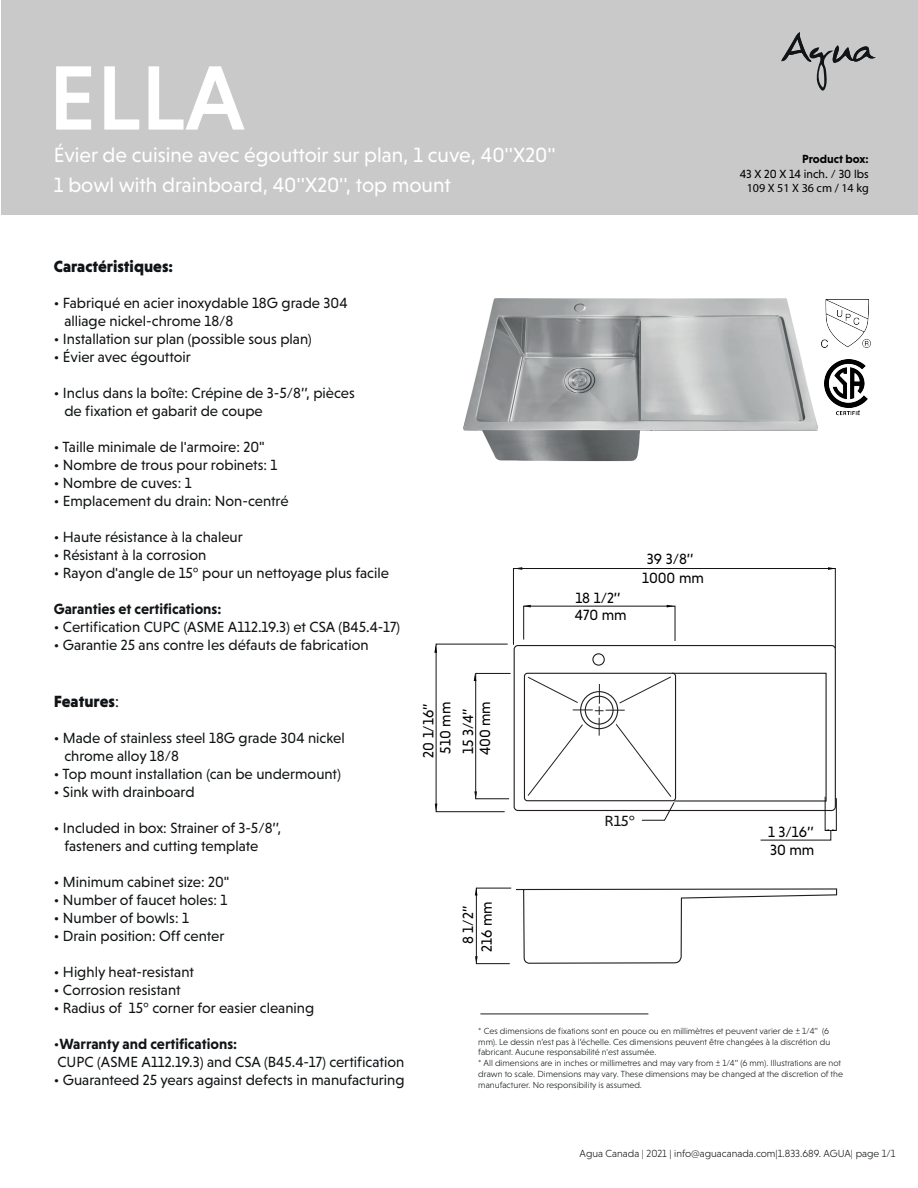
<style>
.page{position:relative;width:918px;height:1188px;background:#fff}
.page>*{position:absolute;margin:0;border:0;box-sizing:border-box;transform-origin:0 0}
.t1{font:500 93px "Niveau Grotesk";color:#fff}
.t2{font:21px/29.4px "Niveau Grotesk";color:#fff}
.t3{font:900 16.5px "Niveau Grotesk";color:#111416}
.t4{font:15px/18px "Niveau Grotesk";color:#111416}
.t5{font:15px/17.1px "Niveau Grotesk";color:#000001}
.t6{font:700 15px "Niveau Grotesk";color:#111416}
.t7{font:15px "Niveau Grotesk";color:#111416;scale:1.07 1}
.t8{font:12.15px "Myriad Pro";color:#000001}
.t9{font:12px "Niveau Grotesk";color:#000001}
.t10{font:700 12px "Niveau Grotesk";color:#000001}
.t11{font:300 10.5px "Niveau Grotesk";color:#111416}
.t12{font:300 9px/10.8px "Niveau Grotesk";color:#111416}
.s1{font-weight:400}
.s2{font-weight:700}
</style>
<div class="page">
<img style="left:463px;top:298px;width:367px;height:164px">
<div style="left:1px;top:0;width:917px;height:215px;background:#c9c9c9"></div>
<svg style="left:781px;top:32px;width:95px;height:59px"></svg>
<svg style="left:515px;top:888px;width:323px;height:127px"></svg>
<svg style="left:475px;top:888px;width:37px;height:76px"></svg>
<svg style="left:434px;top:567px;width:403px;height:273px"></svg>
<hr style="left:480px;top:1014px;width:168px;height:1px;background:#231f20">
<img style="left:821px;top:300px;width:50px;height:48px">
<img style="left:824px;top:360px;width:43px;height:58px">
<h1 class="t1" style="left:49px;top:45px;width:198px">ELLA</h1>
<h2 class="t2" style="left:54px;top:140px;width:504px">Évier de cuisine avec égouttoir sur plan, 1 cuve, 40''X20''<br>1 bowl with drainboard, 40''X20'', top mount</h2>
<p class="t3" style="left:54px;top:256px;width:121px">Caractéristiques:</p>
<p class="t4" style="left:64px;top:293px;width:285px;text-indent:-11px">• Fabriqué en acier inoxydable 18G grade 304 alliage nickel-chrome 18/8</p>
<p class="t4" style="left:54px;top:329px;width:259px">• Installation sur plan (possible sous plan)</p>
<p class="t4" style="left:54px;top:347px;width:139px">• Évier avec égouttoir</p>
<p class="t4" style="left:64px;top:383px;width:292px;text-indent:-11px">• Inclus dans la boîte: Crépine de 3-5/8’’, pièces de fixation et gabarit de coupe</p>
<p class="t4" style="left:54px;top:437px;width:212px">• Taille minimale de l'armoire: 20"</p>
<p class="t4" style="left:54px;top:455px;width:225px">• Nombre de trous pour robinets: 1</p>
<p class="t4" style="left:54px;top:473px;width:139px">• Nombre de cuves: 1</p>
<p class="t4" style="left:54px;top:491px;width:236px">• Emplacement du drain: Non-centré</p>
<p class="t4" style="left:54px;top:527px;width:191px">• Haute résistance à la chaleur</p>
<p class="t4" style="left:54px;top:545px;width:154px">• Résistant à la corrosion</p>
<p class="t4" style="left:54px;top:563px;width:337px">• Rayon d'angle de 15° pour un nettoyage plus facile</p>
<p class="t6" style="left:54px;top:600px;width:169px">Garanties et certifications:</p>
<p class="t4" style="left:54px;top:617px;width:348px">• Certification CUPC (ASME A112.19.3) et CSA (B45.4-17)</p>
<p class="t4" style="left:54px;top:635px;width:316px">• Garantie 25 ans contre les défauts de fabrication</p>
<p class="t5" style="left:575px;top:589px;width:53px">18 1/2’’<br>470 mm</p>
<p class="t5" style="left:642px;top:549px;width:63px;line-height:19.4px;text-align:center">39 3/8’’<br>1000 mm</p>
<p class="t10" style="left:802px;top:152px;width:68px">Product box:</p>
<p class="t9" style="left:740px;top:167px;width:131px">43 X 20 X 14 inch. / 30 lbs</p>
<p class="t8" style="left:747px;top:181px;width:124px">109 X 51 X 36 cm / 14 kg</p>
<p class="t3" style="left:54px;top:692px;width:67px">Features<span class="s1">:</span></p>
<p class="t4" style="left:64px;top:729px;width:282px;text-indent:-11px">• Made of stainless steel 18G grade 304 nickel chrome alloy 18/8</p>
<p class="t4" style="left:54px;top:765px;width:289px">• Top mount installation (can be undermount)</p>
<p class="t4" style="left:54px;top:783px;width:142px">• Sink with drainboard</p>
<p class="t4" style="left:64px;top:819px;width:219px;text-indent:-11px">• Included in box: Strainer of 3-5/8’’, fasteners and cutting template</p>
<p class="t4" style="left:54px;top:873px;width:177px">• Minimum cabinet size: 20"</p>
<p class="t4" style="left:54px;top:891px;width:175px">• Number of faucet holes: 1</p>
<p class="t4" style="left:54px;top:909px;width:137px">• Number of bowls: 1</p>
<p class="t4" style="left:54px;top:927px;width:172px">• Drain position: Off center</p>
<p class="t4" style="left:54px;top:963px;width:142px">• Highly heat-resistant</p>
<p class="t4" style="left:54px;top:981px;width:128px">• Corrosion resistant</p>
<p class="t4" style="left:54px;top:999px;width:262px">• Radius of 15° corner for easier cleaning</p>
<p class="t4" style="left:54px;top:1035px;width:352px">•<span class="s2">Warranty and certifications:<br></span>CUPC (ASME A112.19.3) and CSA (B45.4-17) certification</p>
<p class="t4" style="left:54px;top:1071px;width:352px">• Guaranteed 25 years against defects in manufacturing</p>
<p class="t5" style="left:420px;top:758px;width:57px;rotate:-90deg">20 1/16’’<br>510 mm</p>
<p class="t5" style="left:459px;top:755px;width:56px;rotate:-90deg">15 3/4’’<br>400 mm</p>
<p class="t5" style="left:458px;top:952px;width:52px;line-height:18.8px;text-align:center;rotate:-90deg">8 1/2’’<br>216 mm</p>
<p class="t7" style="left:604px;top:812px;width:30px">R15°</p>
<p class="t5" style="left:768px;top:823px;width:48px;line-height:18.1px">1 3/16’’<br>30 mm</p>
<p class="t12" style="left:478px;top:1025px;width:366px">* Ces dimensions de fixations sont en pouce ou en millimètres et peuvent varier de ± 1/4’’ (6 mm). Le dessin n’est pas à l’échelle. Ces dimensions peuvent être changées à la discrétion du fabricant. Aucune responsabilité n'est assumée.<br>* All dimensions are in inches or millimetres and may vary from ± 1/4’’ (6 mm). Illustrations are not drawn to scale. Dimensions may vary. These dimensions may be changed at the discretion of the manufacturer. No responsibility is assumed.</p>
<p class="t11" style="left:580px;top:1148px;width:317px">Agua Canada | 2021 | info@aguacanada.com|1.833.689. AGUA| page 1/1</p>
</div>
